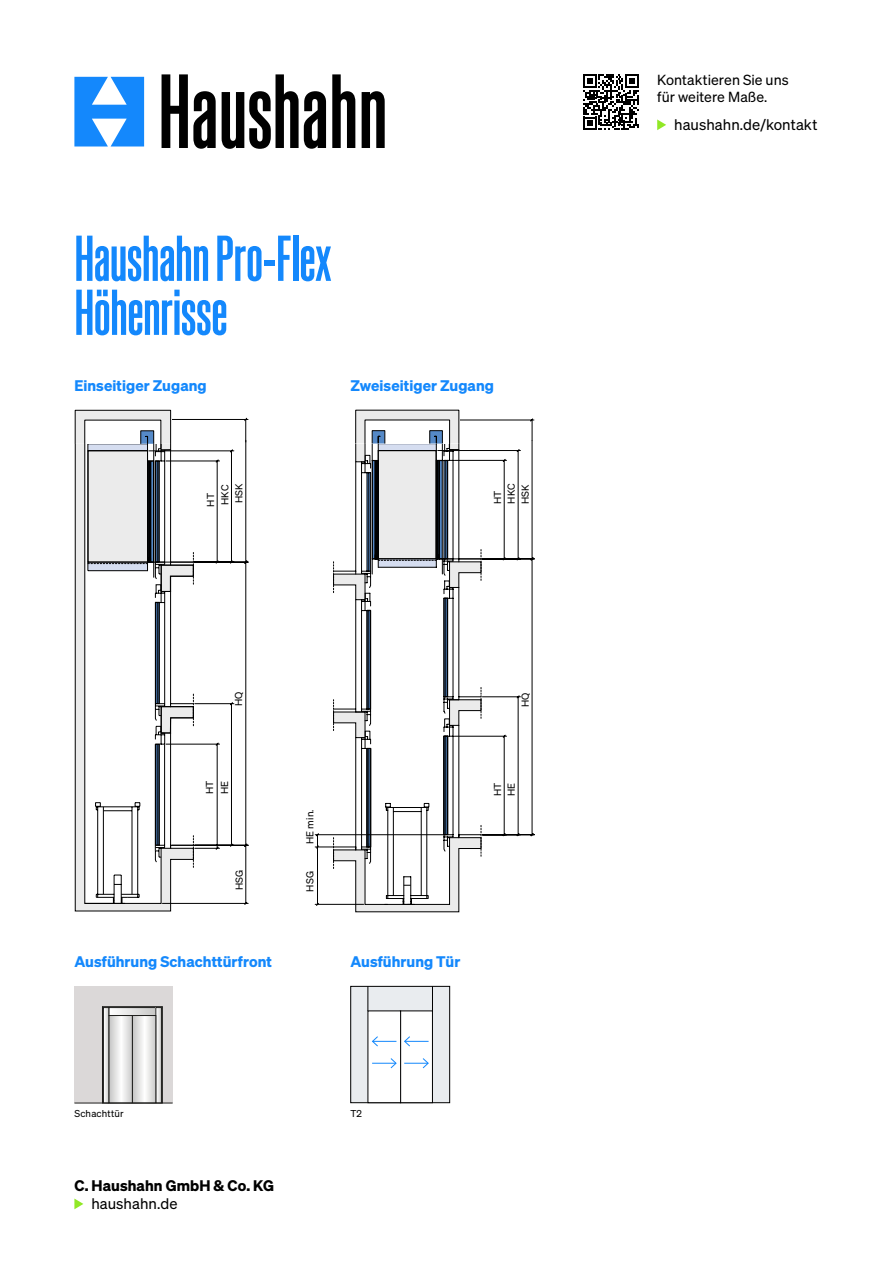
<style>
.page{position:relative;width:893px;height:1263px;background:#fff}
.page>*{position:absolute;margin:0;border:0;box-sizing:border-box;transform-origin:0 0}
.Headline_H3{font:63px "Sohne Schmal Kraftig";letter-spacing:-.005em;color:#1488fc}
.Zwischenüberschrift{font:15px "Sohne Dreiviertelfett";letter-spacing:.005em;color:#1488fc}
.Zwischenüberschrift-2{font:15px "Sohne Buch";letter-spacing:.005em;color:#000}
.t1{font:15px "Sohne Dreiviertelfett";letter-spacing:.005em;color:#000}
.Bildunterschrift{font:14.25px "Sohne Buch";letter-spacing:.005em;color:#000}
.Fußnote{font:9.9px "Sohne Buch";letter-spacing:.02em;color:#000}
.Fußnote-2{font:9.75px "Sohne Buch";letter-spacing:.02em;color:#000}
</style>
<div class="page">
<svg style="left:162px;top:74px;width:223px;height:75px"></svg>
<svg style="left:74px;top:77px;width:70px;height:69px"></svg>
<svg style="left:74px;top:1198px;width:9px;height:11px"></svg>
<div style="left:74px;top:986px;width:99px;height:117px;background:#dbd8d8"></div>
<div style="left:102px;top:1006px;width:60px;height:97px;border:1px solid #1d1d1b"></div>
<div style="left:103px;top:1007px;width:6px;height:96px;background:#eaeae9"></div>
<div style="left:103px;top:1007px;width:6px;height:96px;border:1px solid #1d1d1b"></div>
<svg style="left:111px;top:1009px;width:43px;height:5px"></svg>
<div style="left:109px;top:1007px;width:47px;height:9px;border:1px solid #1d1d1b"></div>
<div style="left:156px;top:1007px;width:5px;height:96px;background:#e4e4e3"></div>
<div style="left:156px;top:1007px;width:6px;height:96px;border:1px solid #1d1d1b"></div>
<svg style="left:111px;top:1017px;width:16px;height:84px"></svg>
<svg style="left:134px;top:1017px;width:17px;height:84px"></svg>
<div style="left:132px;top:1015px;width:24px;height:88px;border:1px solid #1d1d1b"></div>
<hr style="left:74px;top:1103px;width:99px;height:1px;background:#1d1d1b">
<div style="left:350px;top:986px;width:100px;height:117px;background:#e9ecef;border:1px solid #000"></div>
<div style="left:400px;top:1010px;width:33px;height:93px;background:#fff;border:1px solid #000"></div>
<div style="left:368px;top:1010px;width:33px;height:93px;background:#fff;border:1px solid #000"></div>
<svg style="left:368px;top:986px;width:1px;height:25px"></svg>
<svg style="left:432px;top:986px;width:1px;height:25px"></svg>
<svg style="left:372px;top:1036px;width:24px;height:11px"></svg>
<svg style="left:404px;top:1036px;width:25px;height:11px"></svg>
<svg style="left:404px;top:1058px;width:25px;height:11px"></svg>
<svg style="left:372px;top:1058px;width:25px;height:11px"></svg>
<svg style="left:657px;top:119px;width:9px;height:11px"></svg>
<svg style="left:583px;top:75px;width:56px;height:55px"></svg>
<svg style="left:74px;top:409px;width:97px;height:35px"></svg>
<svg style="left:75px;top:410px;width:173px;height:488px"></svg>
<div style="left:355px;top:409px;width:105px;height:34px;background:#a8a8a8"></div>
<svg style="left:333px;top:410px;width:201px;height:502px"></svg>
<p class="Headline_H3" style="left:74px;top:226px;width:258px">Haushahn Pro-Flex</p>
<p class="Headline_H3" style="left:74px;top:280px;width:155px">Höhenrisse</p>
<p class="Zwischenüberschrift" style="left:74px;top:376px;width:134px">Einseitiger Zugang</p>
<p class="Zwischenüberschrift" style="left:350px;top:376px;width:145px">Zweiseitiger Zugang</p>
<p class="Fußnote" style="left:205px;top:507px;width:15px;rotate:-90deg">HT</p>
<p class="Fußnote" style="left:219px;top:505px;width:22px;rotate:-90deg">HKC</p>
<p class="Fußnote" style="left:233px;top:503px;width:21px;rotate:-90deg">HSK</p>
<p class="Fußnote" style="left:492px;top:504px;width:15px;rotate:-90deg">HT</p>
<p class="Fußnote" style="left:505px;top:504px;width:22px;rotate:-90deg">HKC</p>
<p class="Fußnote" style="left:519px;top:504px;width:21px;rotate:-90deg">HSK</p>
<p class="Fußnote" style="left:233px;top:706px;width:16px;rotate:-90deg">HQ</p>
<p class="Fußnote" style="left:204px;top:794px;width:15px;rotate:-90deg">HT</p>
<p class="Fußnote" style="left:219px;top:794px;width:15px;rotate:-90deg">HE</p>
<p class="Fußnote" style="left:304px;top:844px;width:36px;rotate:-90deg">HE min.</p>
<p class="Fußnote" style="left:233px;top:890px;width:22px;rotate:-90deg">HSG</p>
<p class="Fußnote" style="left:304px;top:892px;width:22px;rotate:-90deg">HSG</p>
<p class="Zwischenüberschrift" style="left:74px;top:952px;width:199px">Ausführung Schachttürfront</p>
<p class="Zwischenüberschrift" style="left:350px;top:952px;width:112px">Ausführung Tür</p>
<p class="Fußnote" style="left:519px;top:707px;width:16px;rotate:-90deg">HQ</p>
<p class="Fußnote" style="left:492px;top:796px;width:15px;rotate:-90deg">HT</p>
<p class="Fußnote" style="left:505px;top:796px;width:15px;rotate:-90deg">HE</p>
<p class="Fußnote-2" style="left:74px;top:1108px;width:51px">Schachttür</p>
<p class="Fußnote-2" style="left:350px;top:1108px;width:13px">T2</p>
<p class="t1" style="left:74px;top:1176px;width:201px">C. Haushahn GmbH &amp; Co. KG</p>
<p class="Zwischenüberschrift-2" style="left:91px;top:1195px;width:88px">haushahn.de</p>
<p class="Bildunterschrift" style="left:657px;top:72px;width:133px">Kontaktieren Sie uns</p>
<p class="Bildunterschrift" style="left:657px;top:89px;width:112px">für weitere Maße.</p>
<p class="Zwischenüberschrift-2" style="left:674px;top:116px;width:145px">haushahn.de/kontakt</p>
</div>
